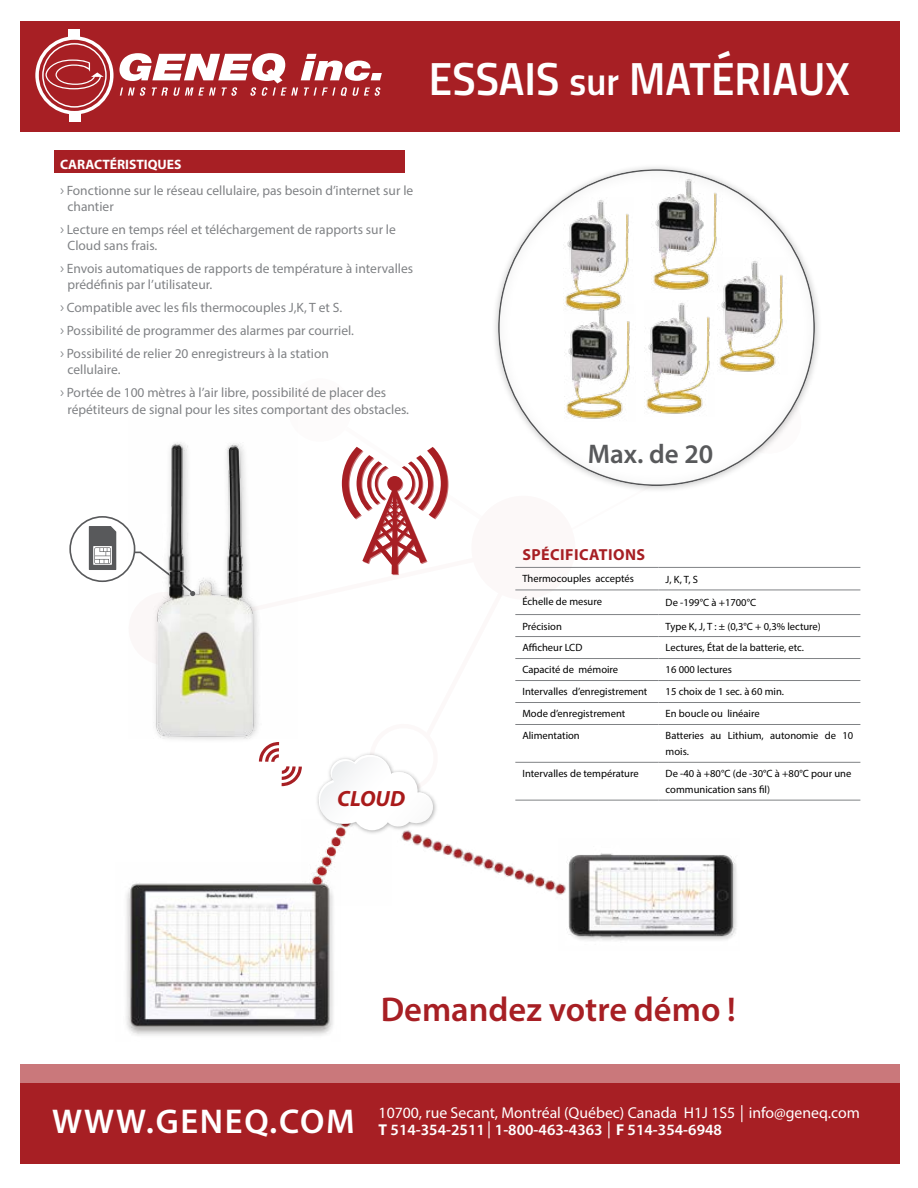
<style>
.page{position:relative;width:918px;height:1188px;background:#fff}
.page>*{position:absolute;margin:0;border:0;box-sizing:border-box;transform-origin:0 0}
.t1{font:46.5px "Titillium Semibold Upright";color:#fff}
.t2{font:600 34.5px "Myriad Pro";color:#a71f24}
.t3{font:600 27px "Myriad Pro";color:#58595b}
.t4{font:italic 700 22.05px "Myriad Pro";color:#a91a1a}
.t5{font:700 16.05px "Myriad Pro";letter-spacing:.03em;color:#a71f24}
.t6{font:15.75px/16.5px "Myriad Pro";color:#fff}
.t7{font:700 13.65px "Myriad Pro";color:#fff}
.t8{font:13.5px/16.2px "Myriad Pro";color:#808285}
.t9{font:10.5px/15.9px "Myriad Pro";color:#000}
.s1{font-size:39px}
.s2{font-family:"Museo Sans 300"}
.s3{font-weight:600;font-size:34.5px}
.s4{font-weight:700}
.s5{font-weight:600}
</style>
<div class="page">
<div style="left:20px;top:1084px;width:879px;height:80px;background:#a71f24"></div>
<svg style="left:741px;top:1105px;width:1px;height:17px"></svg>
<svg style="left:608px;top:1121px;width:1px;height:17px"></svg>
<svg style="left:488px;top:1121px;width:2px;height:17px"></svg>
<div style="left:20px;top:1064px;width:879px;height:20px;background:#ca787b"></div>
<div style="left:20px;top:21px;width:879px;height:110px;background:#a71f24"></div>
<div style="left:69px;top:29px;width:11px;height:9px;background:#fff"></div>
<div style="left:69px;top:113px;width:11px;height:8px;background:#fff"></div>
<svg style="left:35px;top:36px;width:347px;height:78px"></svg>
<div style="left:485px;top:159px;width:343px;height:327px;background:#000;opacity:.1"></div>
<img style="left:564px;top:197px;width:70px;height:117px">
<img style="left:652px;top:176px;width:70px;height:116px">
<img style="left:644px;top:300px;width:71px;height:75px">
<img style="left:718px;top:258px;width:70px;height:116px">
<img style="left:565px;top:305px;width:70px;height:70px">
<img style="left:321px;top:836px;width:23px;height:26px">
<img style="left:401px;top:836px;width:158px;height:59px">
<img style="left:335px;top:830px;width:86px;height:6px">
<img style="left:126px;top:862px;width:207px;height:174px">
<img style="left:559px;top:853px;width:178px;height:88px">
<svg style="left:89px;top:526px;width:27px;height:44px"></svg>
<div style="left:69px;top:516px;width:66px;height:66px;border:2px solid #58595b;border-radius:50%"></div>
<svg style="left:125px;top:375px;width:680px;height:455px"></svg>
<div style="left:54px;top:151px;width:350px;height:22px;background:#a71f24"></div>
<hr style="left:515px;top:724px;width:144px;height:1px;background:#808285">
<hr style="left:659px;top:724px;width:201px;height:1px;background:#808285">
<hr style="left:515px;top:762px;width:144px;height:1px;background:#808285">
<hr style="left:659px;top:762px;width:201px;height:1px;background:#808285">
<hr style="left:515px;top:800px;width:144px;height:1px;background:#808285">
<hr style="left:659px;top:800px;width:201px;height:1px;background:#808285">
<hr style="left:515px;top:590px;width:144px;height:1px;background:#808285">
<hr style="left:659px;top:590px;width:201px;height:1px;background:#808285">
<hr style="left:515px;top:614px;width:144px;height:1px;background:#808285">
<hr style="left:659px;top:614px;width:201px;height:1px;background:#808285">
<hr style="left:515px;top:636px;width:144px;height:1px;background:#808285">
<hr style="left:659px;top:636px;width:201px;height:1px;background:#808285">
<hr style="left:515px;top:658px;width:144px;height:1px;background:#808285">
<hr style="left:659px;top:658px;width:201px;height:1px;background:#808285">
<hr style="left:515px;top:680px;width:144px;height:1px;background:#808285">
<hr style="left:659px;top:680px;width:201px;height:1px;background:#808285">
<hr style="left:515px;top:702px;width:144px;height:1px;background:#808285">
<hr style="left:659px;top:702px;width:201px;height:1px;background:#808285">
<hr style="left:515px;top:567px;width:144px;height:1px;background:#808285">
<hr style="left:659px;top:567px;width:201px;height:1px;background:#808285">
<h1 class="t1" style="left:429px;top:44px;width:422px">ESSAIS <span class="s1">sur</span> MATÉRIAUX</h1>
<p class="t7" style="left:60px;top:155px;width:123px">CARACTÉRISTIQUES</p>
<p class="t8" style="left:68px;top:182px;width:347px;text-indent:-8px"><span class="s2">›</span> Fonctionne sur le réseau cellulaire, pas besoin d’internet sur le chantier</p>
<p class="t8" style="left:68px;top:221px;width:330px;text-indent:-8px"><span class="s2">›</span> Lecture en temps réel et téléchargement de rapports sur le<br>Cloud sans frais.</p>
<p class="t8" style="left:68px;top:260px;width:347px;text-indent:-8px"><span class="s2">›</span> Envois automatiques de rapports de température à intervalles prédéfinis par l’utilisateur.</p>
<p class="t8" style="left:60px;top:296px;width:296px;line-height:23px"><span class="s2">›</span> Compatible avec les fils thermocouples J,K, T et S.<br><span class="s2">›</span> Possibilité de programmer des alarmes par courriel. <span class="s2">›</span> Possibilité de relier 20 enregistreurs à la station</p>
<p class="t8" style="left:60px;top:358px;width:328px;line-height:23px;text-indent:8px">cellulaire.<br><span class="s2">›</span> Portée de 100 mètres à l’air libre, possibilité de placer des</p>
<p class="t8" style="left:68px;top:401px;width:343px">répétiteurs de signal pour les sites comportant des obstacles.</p>
<h3 class="t3" style="left:588px;top:436px;width:127px">Max. de 20</h3>
<h3 class="t4" style="left:337px;top:784px;width:69px">CLOUD</h3>
<p class="t5" style="left:522px;top:545px;width:124px">SPÉCIFICATIONS</p>
<p class="t9" style="left:522px;top:571px;width:113px">Thermocouples acceptés</p>
<p class="t9" style="left:666px;top:571px;width:34px">J, K, T, S</p>
<p class="t9" style="left:522px;top:593px;width:81px">Échelle de mesure</p>
<p class="t9" style="left:666px;top:595px;width:92px">De -199°C à +1700°C</p>
<p class="t9" style="left:522px;top:618px;width:41px">Précision</p>
<p class="t9" style="left:666px;top:618px;width:157px">Type K, J, T : ± (0,3°C + 0,3% lecture)</p>
<p class="t9" style="left:522px;top:640px;width:62px">Afficheur LCD</p>
<p class="t9" style="left:666px;top:640px;width:140px">Lectures, État de la batterie, etc.</p>
<p class="t9" style="left:522px;top:662px;width:97px">Capacité de mémoire</p>
<p class="t9" style="left:666px;top:662px;width:68px">16 000 lectures</p>
<p class="t9" style="left:522px;top:684px;width:127px">Intervalles d’enregistrement</p>
<p class="t9" style="left:666px;top:684px;width:120px">15 choix de 1 sec. à 60 min.</p>
<p class="t9" style="left:522px;top:706px;width:104px">Mode d’enregistrement</p>
<p class="t9" style="left:666px;top:706px;width:96px">En boucle ou linéaire</p>
<p class="t9" style="left:522px;top:728px;width:59px">Alimentation</p>
<p class="t9" style="left:666px;top:728px;width:189px">Batteries au Lithium, autonomie de 10 mois.</p>
<p class="t9" style="left:522px;top:766px;width:118px">Intervalles de température</p>
<p class="t9" style="left:666px;top:766px;width:187px">De -40 à +80°C (de -30°C à +80°C pour une communication sans fil)</p>
<h2 class="t2" style="left:381px;top:987px;width:357px">Demandez votre démo !</h2>
<p class="t6" style="left:52px;top:1104px;width:809px;text-indent:326px">10700, rue Secant, Montréal (Québec) Canada H1J 1S5 info@geneq.com<br><span class="s3">WWW.GENEQ.COM</span> <span class="s4">T</span> <span class="s5">514-354-2511 1-800-463-4363</span> <span class="s4">F</span> <span class="s5">514-354-6948</span></p>
</div>
